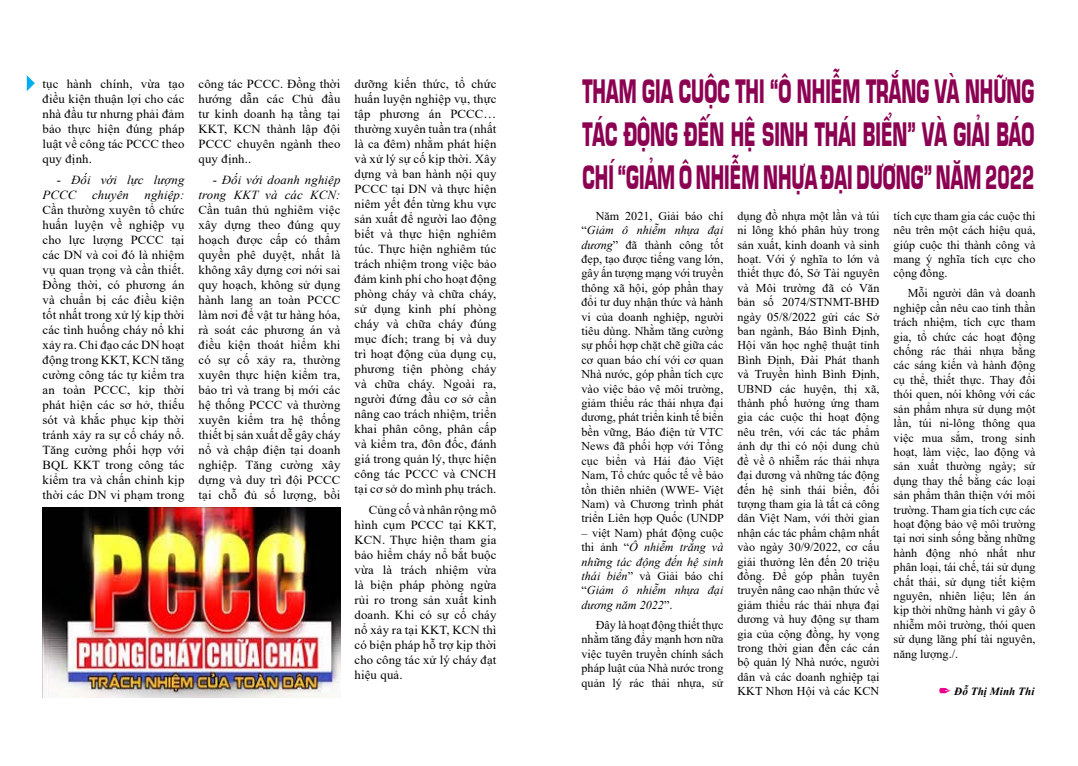
<style>
.page{position:relative;width:1078px;height:766px;background:#fff}
.page>*{position:absolute;margin:0;border:0;box-sizing:border-box;transform-origin:0 0}
.t1{font:700 31.5px/43px "SFU Eurostile";color:#8c0052;text-align:justify;scale:.54 1}
.t2{font:12.3px/15px "Times New Roman";letter-spacing:.01em;color:#000;text-align:justify;scale:1.04 1}
.t3{font:italic 12.3px/15px "Times New Roman";letter-spacing:.01em;color:#000;scale:1.04 1}
.t4{font:12px/14.4px "Times New Roman";color:#000;text-align:justify}
.t5{font:italic 12px/14.4px "Times New Roman";color:#000;text-align:justify}
.t6{font:italic 700 11px "Times New Roman";letter-spacing:.005em;color:#000}
.s1{font-style:italic}
.s2{font-style:normal}
</style>
<div class="page">
<svg style="left:27px;top:75px;width:8px;height:16px"></svg>
<img style="left:43px;top:507px;width:297px;height:190px">
<p class="t2" style="left:43px;top:76px;width:138px">tục hành chính, vừa tạo điều kiện thuận lợi cho các nhà đầu tư nhưng phải đảm bảo thực hiện đúng pháp luật về công tác PCCC theo quy định.</p>
<p class="t3" style="left:43px;top:172px;width:138px;text-indent:14px">- Đối với lực lượng<br>PCCC</p>
<p class="t3" style="left:92px;top:187px;width:37px">chuyên</p>
<p class="t3" style="left:144px;top:187px;width:40px">nghiệp:</p>
<p class="t2" style="left:43px;top:202px;width:138px">Cần thường xuyên tổ chức huấn luyện về nghiệp vụ cho lực lượng PCCC tại các DN và coi đó là nhiệm vụ quan trọng và cần thiết.<br>Đồng thời, có phương án và chuẩn bị các điều kiện tốt nhất trong xử lý kịp thời các tình huống cháy nổ khi xảy ra. Chỉ đạo các DN hoạt động trong KKT, KCN tăng cường công tác tự kiểm tra an toàn PCCC, kịp thời phát hiện các sơ hở, thiếu sót và khắc phục kịp thời tránh xảy ra sự cố cháy nổ.<br>Tăng cường phối hợp với BQL KKT trong công tác kiểm tra và chấn chỉnh kịp thời các DN vi phạm trong</p>
<h1 class="t1" style="left:582px;top:68px;width:838px">THAM GIA CUỘC THI “Ô NHIỄM TRẮNG VÀ NHỮNG TÁC ĐỘNG ĐẾN HỆ SINH THÁI BIỂN” VÀ GIẢI BÁO CHÍ “GIẢM Ô NHIỄM NHỰA ĐẠI DƯƠNG” NĂM 2022</h1>
<p class="t2" style="left:354px;top:76px;width:138px">dưỡng kiến thức, tổ chức huấn luyện nghiệp vụ, thực tập phương án PCCC… thường xuyên tuần tra (nhất là ca đêm) nhằm phát hiện và xử lý sự cố kịp thời. Xây dựng và ban hành nội quy PCCC tại DN và thực hiện niêm yết đến từng khu vực sản xuất để người lao động biết và thực hiện nghiêm túc. Thực hiện nghiêm túc trách nhiệm trong việc bảo đảm kinh phí cho hoạt động phòng cháy và chữa cháy, sử dụng kinh phí phòng cháy và chữa cháy đúng mục đích; trang bị và duy trì hoạt động của dụng cụ, phương tiện phòng cháy và chữa cháy. Ngoài ra, người đứng đầu cơ sở cần nâng cao trách nhiệm, triển khai phân công, phân cấp và kiểm tra, đôn đốc, đánh giá trong quản lý, thực hiện công tác PCCC và CNCH tại cơ sở do mình phụ trách.</p>
<p class="t2" style="left:354px;top:502px;width:138px;text-indent:14px">Củng cố và nhân rộng mô hình cụm PCCC tại KKT, KCN. Thực hiện tham gia bảo hiểm cháy nổ bắt buộc vừa là trách nhiệm vừa là biện pháp phòng ngừa rủi ro trong sản xuất kinh doanh. Khi có sự cố cháy nổ xảy ra tại KKT, KCN thì có biện pháp hỗ trợ kịp thời cho công tác xử lý cháy đạt hiệu quả.</p>
<p class="t2" style="left:198px;top:76px;width:138px">công tác PCCC. Đồng thời hướng dẫn các Chủ đầu tư kinh doanh hạ tầng tại KKT, KCN thành lập đội PCCC chuyên ngành theo quy định..</p>
<p class="t3" style="left:198px;top:172px;width:138px;text-align:right">- Đối với doanh nghiệp trong KKT và các KCN:</p>
<p class="t2" style="left:198px;top:202px;width:138px">Cần tuân thủ nghiêm việc xây dựng theo đúng quy hoạch được cấp có thẩm quyền phê duyệt, nhất là không xây dựng cơi nới sai quy hoạch, không sử dụng hành lang an toàn PCCC làm nơi để vật tư hàng hóa, rà soát các phương án và điều kiện thoát hiểm khi có sự cố xảy ra, thường xuyên thực hiện kiểm tra, bảo trì và trang bị mới các hệ thống PCCC và thường xuyên kiểm tra hệ thống thiết bị sản xuất dễ gây cháy nổ và chập điện tại doanh nghiệp. Tăng cường xây dựng và duy trì đội PCCC tại chỗ đủ số lượng, bồi</p>
<p class="t4" style="left:581px;top:208px;width:144px;text-indent:14px">Năm 2021, Giải báo chí “<span class="s1">Giảm ô nhiễm nhựa đại dương</span>” đã thành công tốt đẹp, tạo được tiếng vang lớn, gây ấn tượng mạng với truyền thông xã hội, góp phần thay đổi tư duy nhận thức và hành vi của doanh nghiệp, người tiêu dùng. Nhằm tăng cường sự phối hợp chặt chẽ giữa các cơ quan báo chí với cơ quan Nhà nước, góp phần tích cực vào việc bảo vệ môi trường, giảm thiểu rác thải nhựa đại dương, phát triển kinh tế biển bền vững, Báo điện tử VTC News đã phối hợp với Tổng cục biển và Hải đảo Việt Nam, Tổ chức quốc tế về bảo tồn thiên nhiên (WWE- Việt Nam) và Chương trình phát triển Liên hợp Quốc (UNDP</p>
<p class="t5" style="left:581px;top:525px;width:143px"><span class="s2">– việt Nam) phát động cuộc thi ảnh “</span>Ô nhiễm trắng và những tác động đến hệ sinh thái biển<span class="s2">” và Giải báo chí “</span>Giảm ô nhiễm nhựa đại dương năm 2022<span class="s2">”.</span></p>
<p class="t4" style="left:581px;top:617px;width:143px;text-indent:14px">Đây là hoạt động thiết thực nhằm tăng đẩy mạnh hơn nữa việc tuyên truyền chính sách pháp luật của Nhà nước trong quản lý rác thải nhựa, sử</p>
<p class="t4" style="left:737px;top:208px;width:143px">dụng đồ nhựa một lần và túi ni lông khó phân hủy trong sản xuất, kinh doanh và sinh hoạt. Với ý nghĩa to lớn và thiết thực đó, Sở Tài nguyên và Môi trường đã có Văn bản số 2074/STNMT-BHĐ ngày 05/8/2022 gửi các Sở ban ngành, Báo Bình Định, Hội văn học nghệ thuật tỉnh Bình Định, Đài Phát thanh và Truyền hình Bình Định, UBND các huyện, thị xã, thành phố hưởng ứng tham gia các cuộc thi hoạt động nêu trên, với các tác phẩm ảnh dự thi có nội dung chủ đề về ô nhiễm rác thải nhựa đại dương và những tác động đến hệ sinh thái biển, đối tượng tham gia là tất cả công dân Việt Nam, với thời gian nhận các tác phẩm chậm nhất vào ngày 30/9/2022, cơ cấu giải thưởng lên đến 20 triệu đồng. Để góp phần tuyên truyền nâng cao nhận thức về giảm thiểu rác thải nhựa đại dương và huy động sự tham gia của cộng đồng, hy vọng trong thời gian đến các cán bộ quản lý Nhà nước, người dân và các doanh nghiệp tại KKT Nhơn Hội và các KCN</p>
<p class="t4" style="left:893px;top:208px;width:143px">tích cực tham gia các cuộc thi nêu trên một cách hiệu quả, giúp cuộc thi thành công và mang ý nghĩa tích cực cho cộng đồng.</p>
<p class="t4" style="left:893px;top:286px;width:143px;text-indent:14px">Mỗi người dân và doanh nghiệp cần nêu cao tinh thần trách nhiệm, tích cực tham gia, tổ chức các hoạt động chống rác thải nhựa bằng các sáng kiến và hành động cụ thể, thiết thực. Thay đổi thói quen, nói không với các sản phẩm nhựa sử dụng một lần, túi ni-lông thông qua việc mua sắm, trong sinh hoạt, làm việc, lao động và sản xuất thường ngày; sử dụng thay thế bằng các loại sản phẩm thân thiện với môi trường. Tham gia tích cực các hoạt động bảo vệ môi trường tại nơi sinh sống bằng những hành động nhỏ nhất như phân loại, tái chế, tái sử dụng chất thải, sử dụng tiết kiệm nguyên, nhiên liệu; lên án kịp thời những hành vi gây ô nhiễm môi trường, thói quen sử dụng lãng phí tài nguyên, năng lượng./.</p>
<p class="t6" style="left:954px;top:683px;width:82px">Đỗ Thị Minh Thi</p>
</div>
